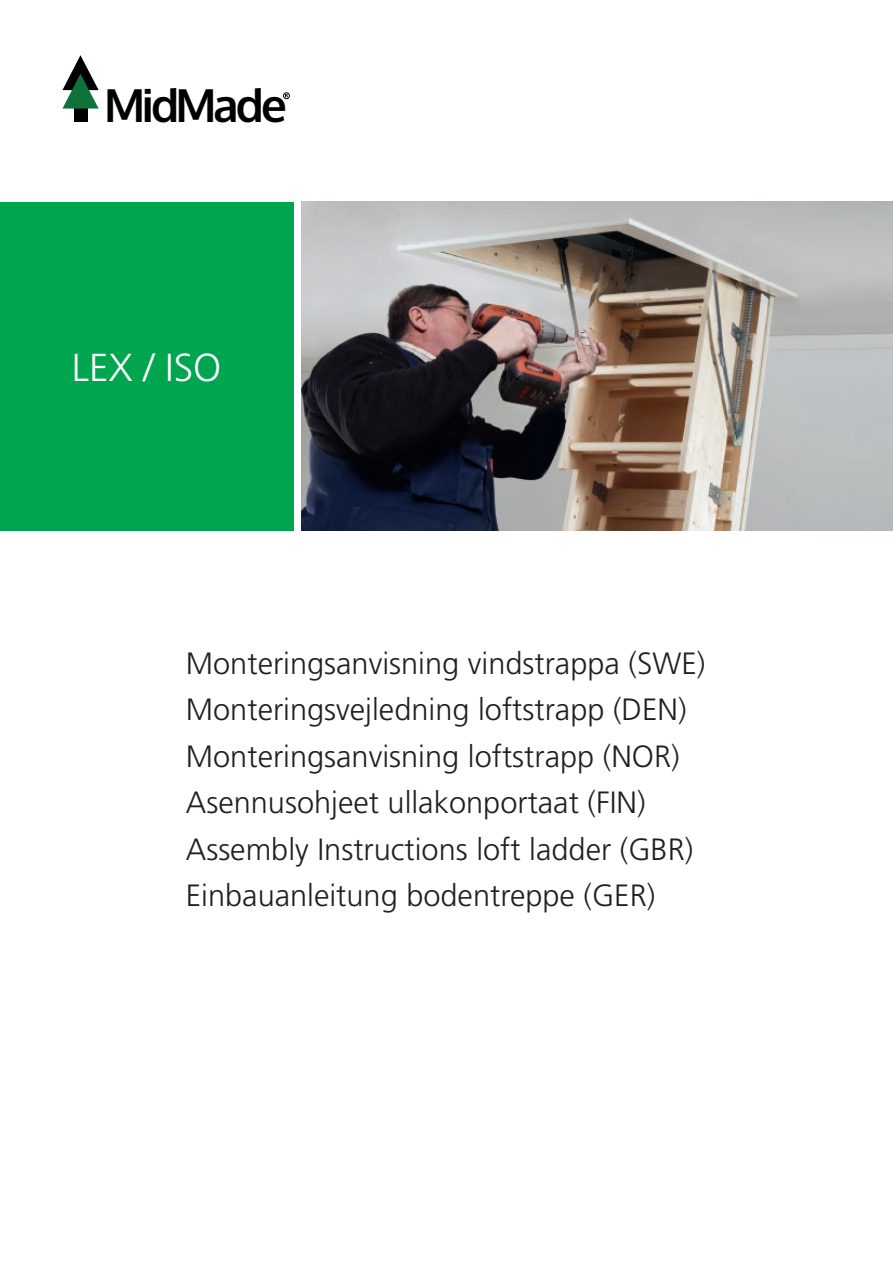
<style>
.page{position:relative;width:893px;height:1263px;background:#fff}
.page>*{position:absolute;margin:0;border:0;box-sizing:border-box;transform-origin:0 0}
.t1{font:700 45.75px "Oxygen";letter-spacing:-.07em;color:#000001}
.t2{font:300 39px "Frutiger LT Std";color:#fff}
.t3{font:300 30.75px/46.5px "Frutiger LT Std";color:#231f20}
</style>
<div class="page">
<div style="left:74px;top:108px;width:13px;height:14px;background:#000001"></div>
<svg style="left:62px;top:55px;width:37px;height:54px"></svg>
<div style="left:283px;top:93px;width:7px;height:6px;border:1px solid #000001;border-radius:50%"></div>
<div style="left:0;top:202px;width:293px;height:328px;background:#00a64f"></div>
<img style="left:302px;top:202px;width:591px;height:328px">
<h1 class="t1" style="left:104px;top:77px;width:184px">MidMade</h1>
<p class="t2" style="left:72px;top:345px;width:151px">LEX / ISO</p>
<p class="t3" style="left:186px;top:640px;width:521px">Monteringsanvisning vindstrappa (SWE)<br>Monteringsvejledning loftstrapp (DEN)<br>Monteringsanvisning loftstrapp (NOR)<br>Asennusohjeet ullakonportaat (FIN)<br>Assembly Instructions loft ladder (GBR)<br>Einbauanleitung bodentreppe (GER)</p>
</div>
